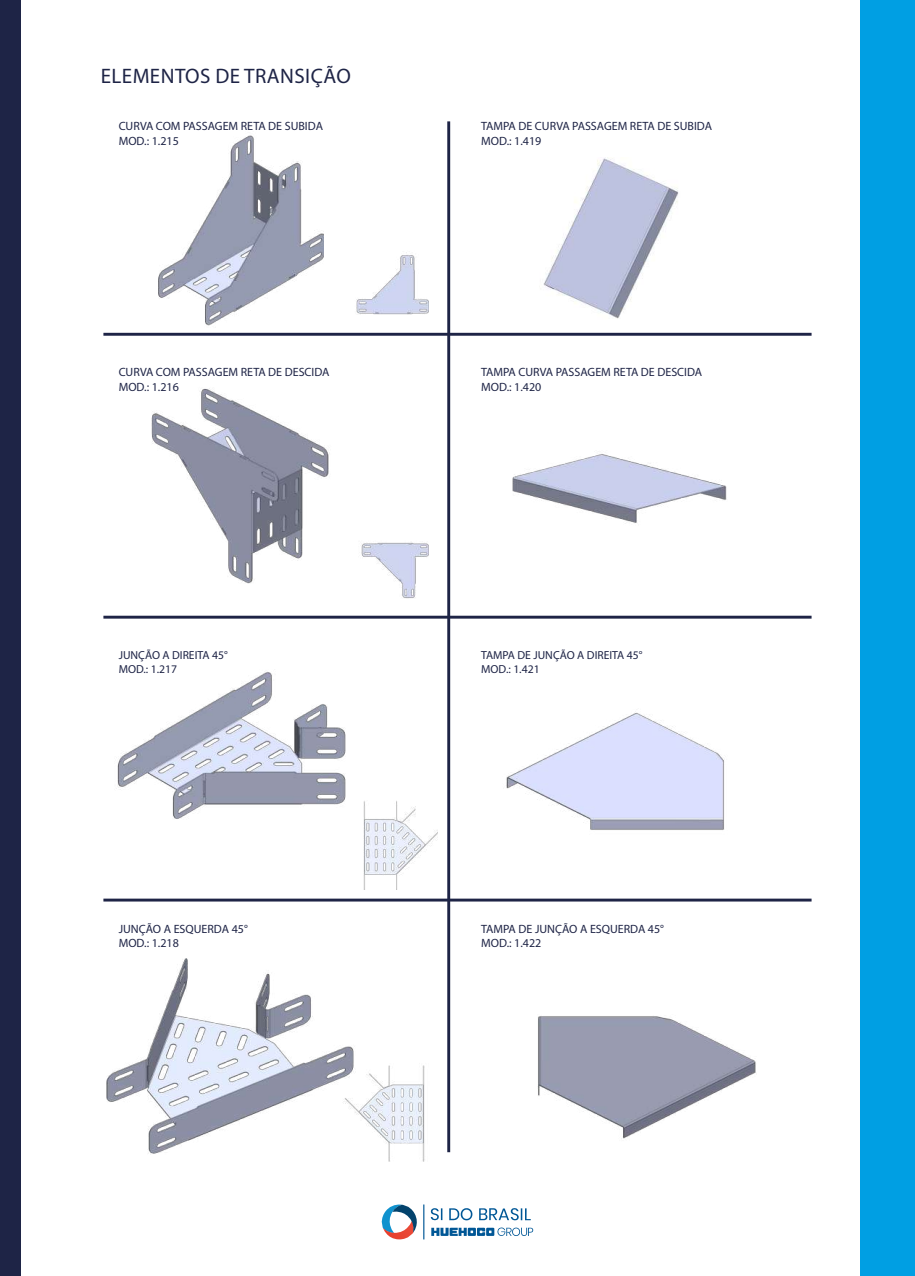
<style>
.page{position:relative;width:915px;height:1276px;background:#fff}
.page>*{position:absolute;margin:0;border:0;box-sizing:border-box;transform-origin:0 0}
.t1{font:21px "Myriad Pro";letter-spacing:.02em;color:#1e2446}
.t2{font:12px/14.4px "Myriad Pro";color:#1e2446}
.t3{font:11.7px/14px "Myriad Pro";color:#1e2446}
</style>
<div class="page">
<div style="left:860px;top:0;width:54px;height:1276px;background:#009fe3"></div>
<img style="left:158px;top:135px;width:165px;height:191px">
<img style="left:117px;top:672px;width:229px;height:147px">
<img style="left:506px;top:712px;width:306px;height:188px">
<img style="left:151px;top:388px;width:179px;height:196px">
<img style="left:106px;top:958px;width:248px;height:196px">
<img style="left:512px;top:454px;width:215px;height:69px">
<img style="left:537px;top:1016px;width:219px;height:123px">
<hr style="left:447px;top:121px;width:3px;height:1031px;background:#1e2446">
<hr style="left:103px;top:333px;width:708px;height:3px;background:#1e2446">
<hr style="left:103px;top:616px;width:708px;height:2px;background:#1e2446">
<hr style="left:103px;top:898px;width:708px;height:3px;background:#1e2446">
<img style="left:314px;top:234px;width:114px;height:80px">
<img style="left:317px;top:795px;width:121px;height:94px">
<img style="left:318px;top:524px;width:110px;height:74px">
<img style="left:290px;top:1058px;width:158px;height:104px">
<svg style="left:430px;top:1208px;width:12px;height:13px"></svg>
<svg style="left:381px;top:1204px;width:36px;height:35px"></svg>
<hr style="left:423px;top:1204px;width:1px;height:35px;background:#005796">
<svg style="left:449px;top:1208px;width:23px;height:12px"></svg>
<svg style="left:431px;top:1227px;width:102px;height:9px"></svg>
<svg style="left:479px;top:1208px;width:51px;height:12px"></svg>
<div style="left:0;top:0;width:20px;height:1276px;background:#1e2446"></div>
<img style="left:540px;top:158px;width:139px;height:161px">
<h1 class="t1" style="left:101px;top:63px;width:251px">ELEMENTOS DE TRANSIÇÃO</h1>
<p class="t2" style="left:119px;top:119px;width:206px">CURVA COM PASSAGEM RETA DE SUBIDA<br>MOD.: 1.215</p>
<p class="t2" style="left:481px;top:119px;width:232px">TAMPA DE CURVA PASSAGEM RETA DE SUBIDA<br>MOD.: 1.419</p>
<p class="t2" style="left:119px;top:365px;width:212px">CURVA COM PASSAGEM RETA DE DESCIDA<br>MOD.: 1.216</p>
<p class="t2" style="left:481px;top:365px;width:222px">TAMPA CURVA PASSAGEM RETA DE DESCIDA<br>MOD.: 1.420</p>
<p class="t3" style="left:119px;top:648px;width:110px">JUNÇÃO A DIREITA 45°<br>MOD.: 1.217</p>
<p class="t3" style="left:481px;top:648px;width:163px">TAMPA DE JUNÇÃO A DIREITA 45°<br>MOD.: 1.421</p>
<p class="t2" style="left:119px;top:921px;width:131px">JUNÇÃO A ESQUERDA 45°<br>MOD.: 1.218</p>
<p class="t2" style="left:481px;top:921px;width:184px">TAMPA DE JUNÇÃO A ESQUERDA 45°<br>MOD.: 1.422</p>
</div>
